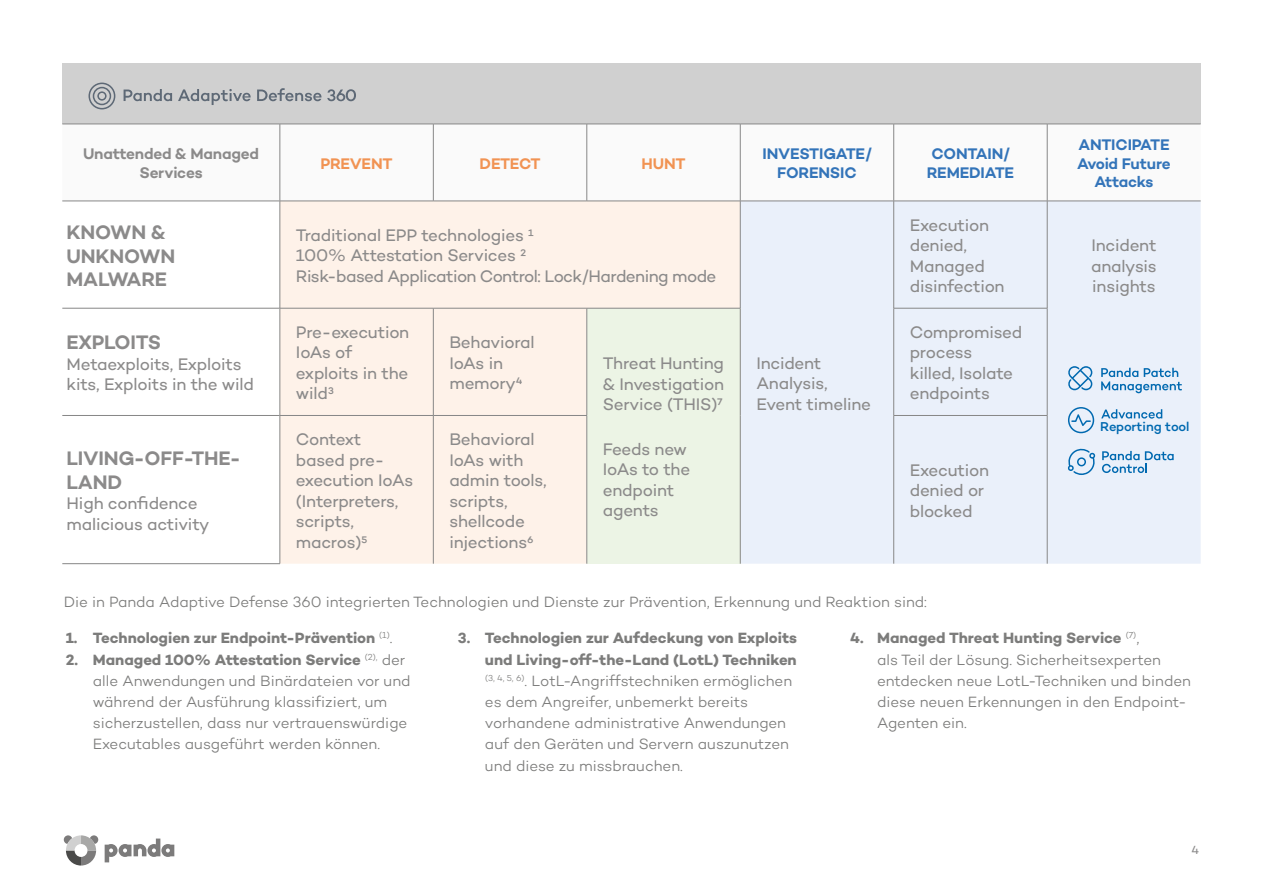
<style>
.page{position:relative;width:1263px;height:893px;background:#fff}
.page>*{position:absolute;margin:0;border:0;box-sizing:border-box;transform-origin:0 0}
.t1{font:600 19.95px/23.9px "Campton";letter-spacing:-.01em;color:#8b8a8a}
.t2{font:17.1px/20.4px "Campton";letter-spacing:-.015em;color:#8b8a8a}
.t3{font:600 15.6px/18.8px "Campton";letter-spacing:-.02em;color:#3374b9;text-align:center}
.t4{font:600 15.6px/18.8px "Campton";letter-spacing:-.015em;color:#8b8a8a;text-align:center}
.t5{font:600 15.6px "Campton";letter-spacing:-.02em;color:#f19353}
.t6{font:300 15.15px/21.1px "Campton";letter-spacing:-.005em;color:#7c7c7b}
.t7{font:700 15.15px "Campton";letter-spacing:-.005em;color:#7c7c7b}
.t8{font:500 13.05px "Campton";color:#0069b0}
.t9{font:12px "Campton";color:#8b8a8a}
.s1{font-weight:300}
.s2{font-weight:700}
</style>
<div class="page">
<svg style="left:64px;top:835px;width:34px;height:30px"></svg>
<svg style="left:105px;top:838px;width:69px;height:24px"></svg>
<div style="left:62px;top:64px;width:1139px;height:60px;background:#d0d0d0"></div>
<svg style="left:62px;top:125px;width:1139px;height:76px"></svg>
<div style="left:280px;top:202px;width:460px;height:362px;background:#fef2e9"></div>
<div style="left:741px;top:202px;width:460px;height:362px;background:#eaf0fa"></div>
<div style="left:587px;top:308px;width:153px;height:256px;background:#ecf4e5"></div>
<hr style="left:280px;top:124px;width:1px;height:77px;background:#878787">
<hr style="left:433px;top:124px;width:1px;height:77px;background:#878787">
<hr style="left:586px;top:124px;width:1px;height:77px;background:#878787">
<hr style="left:740px;top:124px;width:1px;height:77px;background:#878787">
<hr style="left:893px;top:124px;width:1px;height:77px;background:#878787">
<hr style="left:1047px;top:124px;width:1px;height:77px;background:#878787">
<hr style="left:893px;top:201px;width:1px;height:107px;background:#878787">
<hr style="left:1047px;top:201px;width:1px;height:107px;background:#878787">
<hr style="left:433px;top:308px;width:1px;height:107px;background:#878787">
<hr style="left:893px;top:308px;width:1px;height:107px;background:#878787">
<hr style="left:1047px;top:308px;width:1px;height:107px;background:#878787">
<hr style="left:433px;top:416px;width:1px;height:148px;background:#878787">
<hr style="left:893px;top:416px;width:1px;height:148px;background:#878787">
<hr style="left:1047px;top:416px;width:1px;height:148px;background:#878787">
<hr style="left:280px;top:201px;width:1px;height:107px;background:#878787">
<hr style="left:587px;top:201px;width:153px;height:1px;background:#878787">
<hr style="left:740px;top:201px;width:154px;height:1px;background:#878787">
<hr style="left:740px;top:201px;width:1px;height:107px;background:#878787">
<hr style="left:280px;top:308px;width:1px;height:107px;background:#878787">
<hr style="left:586px;top:308px;width:1px;height:107px;background:#878787">
<hr style="left:740px;top:308px;width:1px;height:107px;background:#878787">
<hr style="left:280px;top:416px;width:1px;height:147px;background:#878787">
<hr style="left:586px;top:416px;width:1px;height:148px;background:#878787">
<hr style="left:740px;top:415px;width:1px;height:149px;background:#878787">
<hr style="left:62px;top:124px;width:218px;height:1px;background:#878787">
<hr style="left:280px;top:124px;width:153px;height:1px;background:#878787">
<hr style="left:433px;top:124px;width:154px;height:1px;background:#878787">
<hr style="left:587px;top:124px;width:153px;height:1px;background:#878787">
<hr style="left:740px;top:124px;width:154px;height:1px;background:#878787">
<hr style="left:894px;top:124px;width:153px;height:1px;background:#878787">
<hr style="left:1047px;top:124px;width:154px;height:1px;background:#878787">
<hr style="left:62px;top:201px;width:218px;height:1px;background:#878787">
<hr style="left:280px;top:201px;width:153px;height:1px;background:#878787">
<hr style="left:433px;top:201px;width:154px;height:1px;background:#878787">
<hr style="left:894px;top:201px;width:153px;height:1px;background:#878787">
<hr style="left:1047px;top:201px;width:154px;height:1px;background:#878787">
<hr style="left:62px;top:308px;width:218px;height:1px;background:#878787">
<hr style="left:280px;top:308px;width:153px;height:1px;background:#878787">
<hr style="left:433px;top:308px;width:154px;height:1px;background:#878787">
<hr style="left:587px;top:308px;width:153px;height:1px;background:#878787">
<hr style="left:893px;top:308px;width:154px;height:1px;background:#878787">
<hr style="left:62px;top:415px;width:218px;height:1px;background:#878787">
<hr style="left:280px;top:415px;width:153px;height:1px;background:#878787">
<hr style="left:433px;top:415px;width:154px;height:1px;background:#878787">
<hr style="left:893px;top:415px;width:154px;height:1px;background:#878787">
<hr style="left:62px;top:563px;width:218px;height:1px;background:#878787">
<svg style="left:88px;top:83px;width:268px;height:26px"></svg>
<svg style="left:1067px;top:448px;width:28px;height:27px"></svg>
<svg style="left:1102px;top:451px;width:72px;height:22px;background:#afcee7"></svg>
<svg style="left:1068px;top:407px;width:94px;height:26px;background:#c7dcef"></svg>
<svg style="left:1101px;top:368px;width:81px;height:25px;background:#accce6"></svg>
<svg style="left:1067px;top:366px;width:25px;height:24px"></svg>
<p class="t4" style="left:83px;top:144px;width:178px">Unattended &amp; Managed<br>Services</p>
<p class="t5" style="left:321px;top:153px;width:74px">PREVENT</p>
<p class="t5" style="left:480px;top:153px;width:62px">DETECT</p>
<p class="t5" style="left:641px;top:153px;width:46px">HUNT</p>
<p class="t3" style="left:762px;top:144px;width:110px">INVESTIGATE/<br>FORENSIC</p>
<p class="t3" style="left:927px;top:144px;width:89px;text-align:left">CONTAIN/<br>REMEDIATE</p>
<p class="t3" style="left:1077px;top:135px;width:95px">ANTICIPATE<br>Avoid Future<br>Attacks</p>
<h1 class="t1" style="left:67px;top:219px;width:110px">KNOWN &amp;<br>UNKNOWN<br>MALWARE</h1>
<p class="t2" style="left:296px;top:225px;width:422px">Traditional EPP technologies 1<br>100% Attestation Services 2<br>Risk-based Application Control: Lock/Hardening mode</p>
<p class="t2" style="left:910px;top:214px;width:96px">Execution denied,<br>Managed disinfection</p>
<p class="t2" style="left:1091px;top:235px;width:67px;text-align:justify">Incident analysis insights</p>
<h1 class="t1" style="left:67px;top:330px;width:96px">EXPLOITS</h1>
<p class="t2" style="left:67px;top:353px;width:189px">Metaexploits, Exploits kits, Exploits in the wild</p>
<h1 class="t1" style="left:67px;top:446px;width:176px">LIVING-OFF-THE-<br>LAND</h1>
<p class="t2" style="left:67px;top:493px;width:144px">High confidence malicious activity</p>
<p class="t2" style="left:296px;top:322px;width:115px">Pre-execution<br>IoAs of exploits in the wild3</p>
<p class="t2" style="left:449px;top:332px;width:87px">Behavioral<br>IoAs in memory4</p>
<p class="t2" style="left:296px;top:429px;width:119px">Context based pre&shy;execution IoAs (Interpreters, scripts, macros)5</p>
<p class="t2" style="left:449px;top:429px;width:99px">Behavioral<br>IoAs with admin tools, scripts, shellcode injections6</p>
<p class="t2" style="left:603px;top:353px;width:123px;text-align:justify">Threat Hunting &amp; Investigation Service (THIS)7</p>
<p class="t2" style="left:603px;top:438px;width:89px">Feeds new<br>IoAs to the endpoint agents</p>
<p class="t2" style="left:756px;top:352px;width:116px">Incident<br>Analysis,<br>Event timeline</p>
<p class="t2" style="left:910px;top:322px;width:114px">Compromised process<br>killed, Isolate endpoints</p>
<p class="t2" style="left:910px;top:459px;width:81px">Execution denied or blocked</p>
<p class="t6" style="left:64px;top:591px;width:865px">Die in Panda Adaptive Defense 360 integrierten Technologien und Dienste zur Prävention, Erkennung und Reaktion sind:</p>
<p class="t8" style="left:1100px;top:418px;width:91px">Reporting tool</p>
<p class="t7" style="left:66px;top:629px;width:328px">1. Technologien zur Endpoint-Prävention <sup>(1)</sup><span class="s1">.</span></p>
<p class="t6" style="left:93px;top:649px;width:319px;text-indent:-27px"><span class="s2">2. Managed 100% Attestation Service</span> <sup>(2),</sup> der alle Anwendungen und Binärdateien vor und während der Ausführung klassifiziert, um sicherzustellen, dass nur vertrauenswürdige Executables ausgeführt werden können.</p>
<p class="t6" style="left:485px;top:627px;width:314px;text-indent:-27px"><span class="s2">3. Technologien zur Aufdeckung von Exploits und Living-off-the-Land (LotL) Techniken </span><sup>(3,</sup> <sup>4,</sup> <sup>5,</sup> <sup>6)</sup>. LotL-Angriffstechniken ermöglichen es dem Angreifer, unbemerkt bereits vorhandene administrative Anwendungen auf den Geräten und Servern auszunutzen und diese zu missbrauchen.</p>
<p class="t6" style="left:877px;top:627px;width:315px;text-indent:-27px"><span class="s2">4. Managed Threat Hunting Service</span> <sup>(7)</sup>,<br>als Teil der Lösung. Sicherheitsexperten entdecken neue LotL-Techniken und binden diese neuen Erkennungen in den Endpoint-Agenten ein.</p>
<p class="t9" style="left:1191px;top:842px;width:9px">4</p>
</div>
